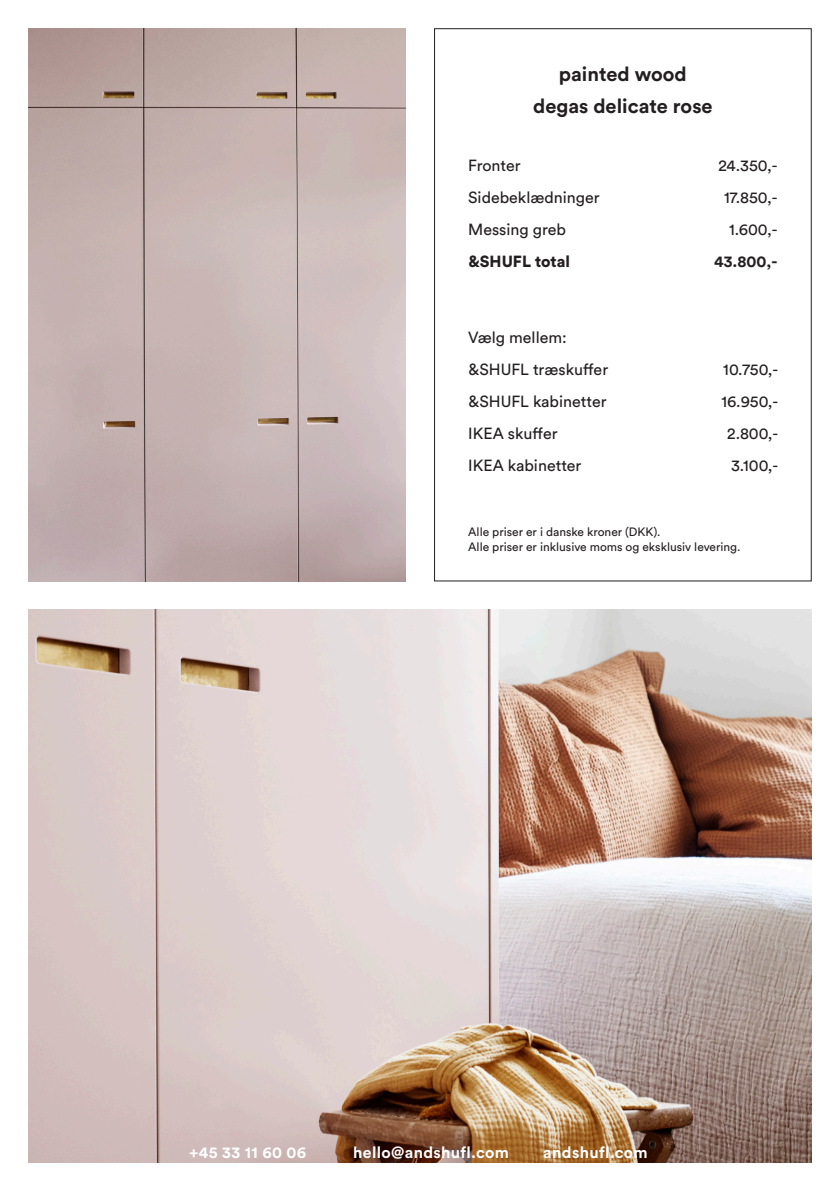
<style>
.page{position:relative;width:840px;height:1191px;background:#fff}
.page>*{position:absolute;margin:0;border:0;box-sizing:border-box;transform-origin:0 0}
.overskrift{font:700 20px "Circular Std";color:#231f20}
.master_normal_tekst{font:16px "Circular Std";color:#231f20}
.Priser{font:16px "Circular Std";color:#231f20}
.t1{font:700 16px "Circular Std";letter-spacing:.02em;color:#fff}
.master_fed_tekst{font:900 16px "Circular Std";color:#231f20}
.Priser-2{font:700 16px "Circular Std";color:#231f20}
.t2{font:12px/14.4px "Circular Std";color:#231f20}
</style>
<div class="page">
<img style="left:28px;top:609px;width:783px;height:553px">
<img style="left:28px;top:28px;width:377px;height:553px">
<p class="overskrift" style="left:558px;top:61px;width:129px">painted wood</p>
<p class="overskrift" style="left:533px;top:93px;width:181px">degas delicate rose</p>
<p class="master_normal_tekst" style="left:468px;top:155px;width:54px">Fronter</p>
<p class="master_normal_tekst" style="left:468px;top:187px;width:133px">Sidebeklædninger</p>
<p class="master_normal_tekst" style="left:468px;top:219px;width:99px">Messing greb</p>
<p class="master_fed_tekst" style="left:468px;top:250px;width:103px">&amp;SHUFL total</p>
<p class="master_normal_tekst" style="left:468px;top:327px;width:100px">Vælg mellem:</p>
<p class="master_normal_tekst" style="left:468px;top:359px;width:141px">&amp;SHUFL træskuffer</p>
<p class="master_normal_tekst" style="left:468px;top:391px;width:140px">&amp;SHUFL kabinetter</p>
<p class="master_normal_tekst" style="left:468px;top:423px;width:91px">IKEA skuffer</p>
<p class="master_normal_tekst" style="left:468px;top:455px;width:115px">IKEA kabinetter</p>
<p class="Priser" style="left:718px;top:155px;width:61px">24.350,-</p>
<p class="Priser" style="left:723px;top:187px;width:55px">17.850,-</p>
<p class="Priser" style="left:728px;top:219px;width:50px">1.600,-</p>
<p class="Priser-2" style="left:714px;top:251px;width:65px">43.800,-</p>
<p class="Priser" style="left:723px;top:359px;width:56px">10.750,-</p>
<p class="Priser" style="left:721px;top:391px;width:58px">16.950,-</p>
<p class="Priser" style="left:726px;top:423px;width:53px">2.800,-</p>
<p class="Priser" style="left:730px;top:455px;width:49px">3.100,-</p>
<p class="t2" style="left:468px;top:525px;width:274px">Alle priser er i danske kroner (DKK).<br>Alle priser er inklusive moms og eksklusiv levering.</p>
<p class="t1" style="left:189px;top:1142px;width:118px">+45 33 11 60 06</p>
<p class="t1" style="left:353px;top:1142px;width:157px">hello@andshufl.com</p>
<p class="t1" style="left:543px;top:1142px;width:106px">andshufl.com</p>
</div>
